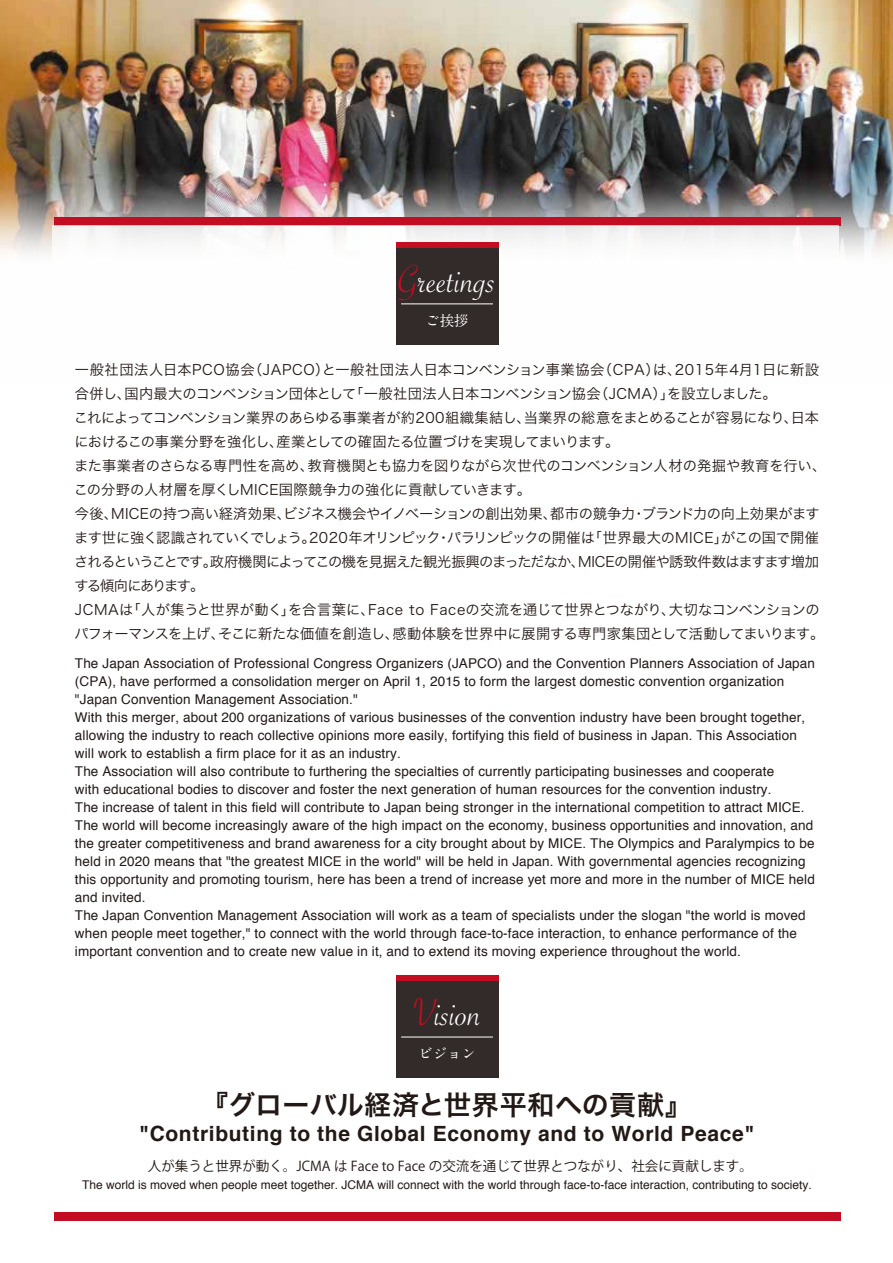
<style>
.page{position:relative;width:893px;height:1263px;background:#fff}
.page>*{position:absolute;margin:0;border:0;box-sizing:border-box;transform-origin:0 0}
.t1{font:41.7px "Savoye Let Plain";color:#fff}
.t2{font:27px "Hira Kaku Pro W6";letter-spacing:.015em;color:#221815}
.t3{font:700 21px "Helvetica";letter-spacing:.03em;color:#221815}
.t4{font:700 14.4px "A1 Mincho Std";color:#fff}
.t5{font:14.25px/24px "Hira Kaku Pro W3";letter-spacing:-.02em;color:#221815}
.t6{font:13.5px/18px "Helvetica";letter-spacing:.01em;color:#221815}
.t7{font:13.5px "Koz Go Pr 6 N";color:#221815}
.t8{font:12px "Helvetica";color:#221815}
.s1{color:#c30d23}
</style>
<div class="page">
<img style="left:0;top:0;width:893px;height:255px">
<div style="left:54px;top:217px;width:786px;height:8px;background:#c30d23"></div>
<div style="left:54px;top:1212px;width:786px;height:8px;background:#c30d23"></div>
<div style="left:53px;top:225px;width:786px;height:468px;background:#fff"></div>
<div style="left:396px;top:975px;width:102px;height:102px;background:#322b29"></div>
<div style="left:396px;top:975px;width:102px;height:6px;background:#c30d23"></div>
<hr style="left:401px;top:1037px;width:92px;height:1px;background:#fff">
<div style="left:396px;top:242px;width:102px;height:102px;background:#322b29"></div>
<div style="left:396px;top:242px;width:102px;height:5px;background:#c30d23"></div>
<hr style="left:401px;top:303px;width:92px;height:1px;background:#fff">
<h1 class="t1" style="left:398px;top:252px;width:99px"><span class="s1">G</span>reetings</h1>
<p class="t4" style="left:425px;top:309px;width:45px">ご挨拶</p>
<p class="t5" style="left:74px;top:356px;width:754px">一般社団法人日本PCO協会（JAPCO）と一般社団法人日本コンベンション事業協会（CPA）は、2015年4月1日に新設合併し、国内最大のコンベンション団体として「一般社団法人日本コンベンション協会（JCMA）」を設立しました。<br>これによってコンベンション業界のあらゆる事業者が約200組織集結し、当業界の総意をまとめることが容易になり、日本におけるこの事業分野を強化し、産業としての確固たる位置づけを実現してまいります。<br>また事業者のさらなる専門性を高め、教育機関とも協力を図りながら次世代のコンベンション人材の発掘や教育を行い、この分野の人材層を厚くしMICE国際競争力の強化に貢献していきます。<br>今後、MICEの持つ高い経済効果、ビジネス機会やイノベーションの創出効果、都市の競争力・ブランド力の向上効果がますます世に強く認識されていくでしょう。2020年オリンピック・パラリンピックの開催は「世界最大のMICE」がこの国で開催されるということです。政府機関によってこの機を見据えた観光振興のまっただなか、MICEの開催や誘致件数はますます増加する傾向にあります。<br>JCMAは「人が集うと世界が動く」を合言葉に、Face to Faceの交流を通じて世界とつながり、大切なコンベンションのパフォーマンスを上げ、そこに新たな価値を創造し、感動体験を世界中に展開する専門家集団として活動してまいります。</p>
<p class="t6" style="left:75px;top:655px;width:742px">The Japan Association of Professional Congress Organizers (JAPCO) and the Convention Planners Association of Japan (CPA), have performed a consolidation merger on April 1, 2015 to form the largest domestic convention organization "Japan Convention Management Association."<br>With this merger, about 200 organizations of various businesses of the convention industry have been brought together, allowing the industry to reach collective opinions more easily, fortifying this field of business in Japan. This Association will work to establish a firm place for it as an industry.<br>The Association will also contribute to furthering the specialties of currently participating businesses and cooperate<br>with educational bodies to discover and foster the next generation of human resources for the convention industry.<br>The increase of talent in this field will contribute to Japan being stronger in the international competition to attract MICE.<br>The world will become increasingly aware of the high impact on the economy, business opportunities and innovation, and the greater competitiveness and brand awareness for a city brought about by MICE. The Olympics and Paralympics to be held in 2020 means that "the greatest MICE in the world" will be held in Japan. With governmental agencies recognizing this opportunity and promoting tourism, here has been a trend of increase yet more and more in the number of MICE held and invited.<br>The Japan Convention Management Association will work as a team of specialists under the slogan "the world is moved when people meet together," to connect with the world through face-to-face interaction, to enhance performance of the important convention and to create new value in it, and to extend its moving experience throughout the world.</p>
<h1 class="t1" style="left:413px;top:985px;width:70px"><span class="s1">V</span>ision</h1>
<p class="t4" style="left:418px;top:1042px;width:59px">ビジョン</p>
<h2 class="t2" style="left:201px;top:1080px;width:492px">『グローバル経済と世界平和への貢献』</h2>
<h3 class="t3" style="left:139px;top:1117px;width:617px">"Contributing to the Global Economy and to World Peace"</h3>
<p class="t7" style="left:148px;top:1159px;width:607px">人が集うと世界が動く。JCMA は Face to Face の交流を通じて世界とつながり、社会に貢献します。</p>
<p class="t8" style="left:82px;top:1175px;width:731px">The world is moved when people meet together. JCMA will connect with the world through face-to-face interaction, contributing to society.</p>
</div>
